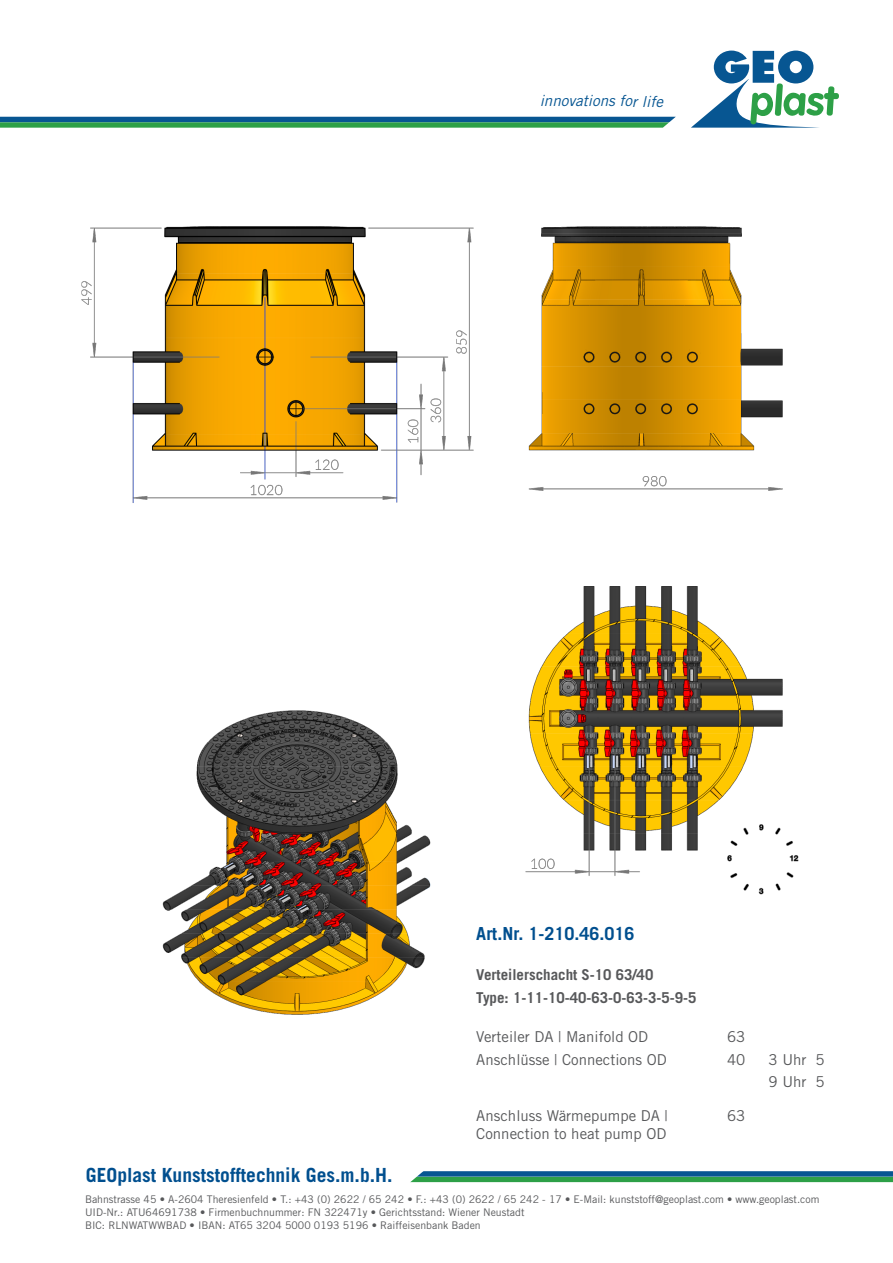
<style>
.page{position:relative;width:893px;height:1263px;background:#fff}
.page>*{position:absolute;margin:0;border:0;box-sizing:border-box;transform-origin:0 0}
.t1{font:700 19.5px "Trade Gothic LT Std";color:#004f8f}
.t2{font:700 18px "Trade Gothic LT Std";color:#004f8f}
.t3{font:italic 15.15px "Trade Gothic LT Std";color:#075692}
.t4{font:15px/22.8px "Trade Gothic LT Std";color:#57585a}
.t5{font:700 15px/22.8px "Trade Gothic LT Std";color:#57585a}
.t6{font:10.5px/12.6px "Trade Gothic LT Std";color:#57585a}
</style>
<div class="page">
<svg style="left:719px;top:51px;width:89px;height:4px"></svg>
<svg style="left:0;top:117px;width:46px;height:11px"></svg>
<svg style="left:410px;top:1171px;width:483px;height:12px;background:#368b7f"></svg>
<img style="left:46px;top:55px;width:793px;height:960px">
<div style="left:435px;top:921px;width:458px;height:240px;background:#fff"></div>
<h3 class="t3" style="left:540px;top:92px;width:125px">innovations for life</h3>
<h1 class="t1" style="left:86px;top:1163px;width:308px">GEOplast Kunststofftechnik Ges.m.b.H.</h1>
<h2 class="t2" style="left:476px;top:923px;width:160px">Art.Nr. 1-210.46.016</h2>
<h3 class="t5" style="left:476px;top:963px;width:222px">Verteilerschacht S-10 63/40<br>Type: 1-11-10-40-63-0-63-3-5-9-5</h3>
<h3 class="t4" style="left:476px;top:1025px;width:173px">Verteiler DA | Manifold OD</h3>
<h3 class="t4" style="left:727px;top:1025px;width:20px">63</h3>
<h3 class="t4" style="left:476px;top:1047px;width:192px">Anschlüsse | Connections OD</h3>
<h3 class="t4" style="left:727px;top:1047px;width:20px">40</h3>
<h3 class="t4" style="left:769px;top:1047px;width:58px">3 Uhr 5<br>9 Uhr 5</h3>
<h3 class="t4" style="left:476px;top:1107px;width:193px;line-height:18px">Anschluss Wärmepumpe DA |<br>Connection to heat pump OD</h3>
<h3 class="t4" style="left:727px;top:1104px;width:20px">63</h3>
<p class="t6" style="left:85px;top:1193px;width:736px">Bahnstrasse 45 • A-2604 Theresienfeld • T.: +43 (0) 2622 / 65 242 • F.: +43 (0) 2622 / 65 242 - 17 • E-Mail: kunststoff@geoplast.com • www.geoplast.com<br>UID-Nr.: ATU64691738 • Firmenbuchnummer: FN 322471y • Gerichtsstand: Wiener Neustadt<br>BIC: RLNWATWWBAD • IBAN: AT65 3204 5000 0193 5196 • Raiffeisenbank Baden</p>
</div>
